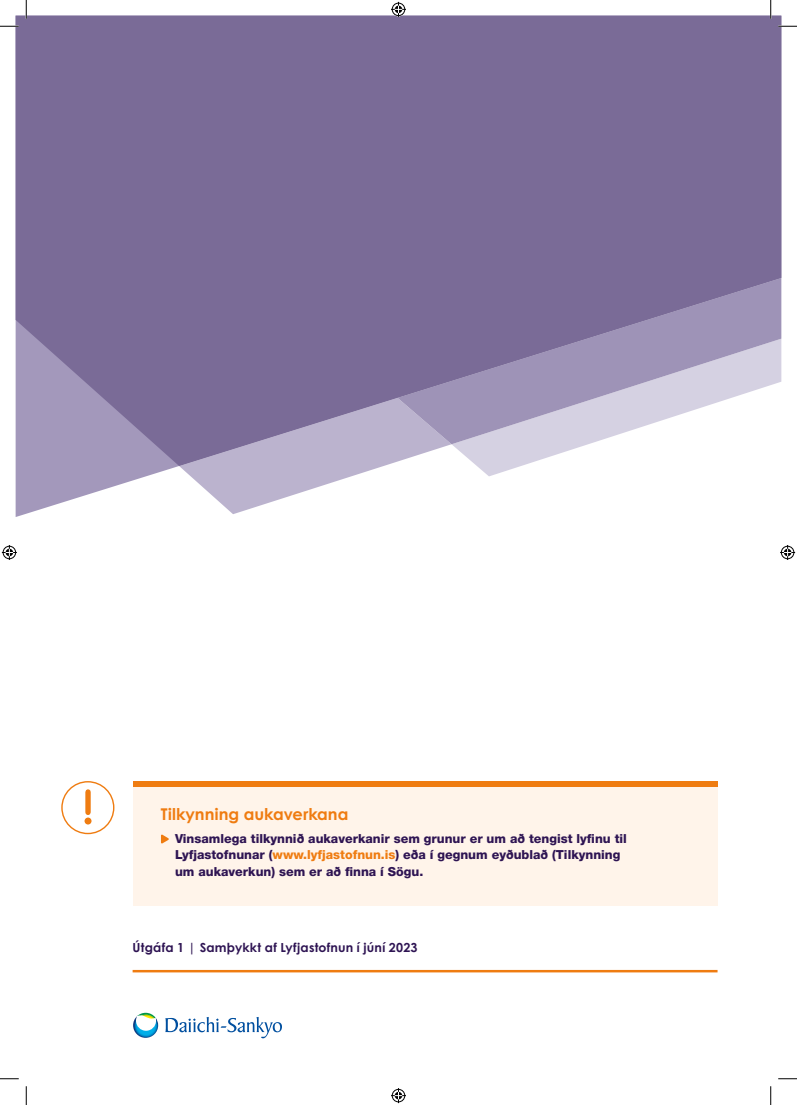
<style>
.page{position:relative;width:797px;height:1105px;background:#fff}
.page>*{position:absolute;margin:0;border:0;box-sizing:border-box;transform-origin:0 0}
.t1{font:700 16.25px "Century Gothic";color:#ef7c11}
.t2{font:800 12.5px/16.2px "Helvetica Neue LT Pro";color:#2e1453}
.t3{font:700 12.5px "Century Gothic";letter-spacing:.015em;color:#2e1453}
.s1{color:#ef7c11}
</style>
<div class="page">
<hr style="left:133px;top:970px;width:584px;height:2px;background:#ef7c11">
<svg style="left:16px;top:466px;width:504px;height:51px"></svg>
<svg style="left:179px;top:466px;width:272px;height:48px"></svg>
<svg style="left:16px;top:16px;width:765px;height:450px;background:#877aa2"></svg>
<div style="left:133px;top:783px;width:584px;height:122px;background:#fff4ea"></div>
<div style="left:133px;top:781px;width:584px;height:5px;background:#ef7c11"></div>
<svg style="left:161px;top:834px;width:8px;height:10px"></svg>
<div style="left:85px;top:792px;width:6px;height:20px;background:#ef7c11"></div>
<div style="left:85px;top:817px;width:6px;height:7px;background:#ef7c11;border-radius:50%"></div>
<div style="left:61px;top:781px;width:53px;height:53px;border:1px solid #ef7c11;border-radius:50%"></div>
<svg style="left:165px;top:1017px;width:117px;height:21px"></svg>
<svg style="left:133px;top:1013px;width:25px;height:25px"></svg>
<svg style="left:0;top:25px;width:19px;height:2px"></svg>
<svg style="left:778px;top:25px;width:19px;height:2px"></svg>
<svg style="left:0;top:1078px;width:19px;height:1px"></svg>
<svg style="left:778px;top:1078px;width:19px;height:1px"></svg>
<svg style="left:25px;top:0;width:2px;height:19px"></svg>
<svg style="left:25px;top:1086px;width:2px;height:19px"></svg>
<svg style="left:770px;top:0;width:1px;height:19px"></svg>
<svg style="left:770px;top:1086px;width:1px;height:19px"></svg>
<svg style="left:391px;top:2px;width:15px;height:15px"></svg>
<svg style="left:391px;top:1088px;width:15px;height:15px"></svg>
<svg style="left:2px;top:545px;width:15px;height:15px"></svg>
<svg style="left:780px;top:545px;width:15px;height:15px"></svg>
<h1 class="t1" style="left:161px;top:803px;width:189px">Tilkynning aukaverkana</h1>
<p class="t2" style="left:175px;top:830px;width:453px">Vinsamlega tilkynnið aukaverkanir sem grunur er um að tengist lyfinu til<br>Lyfjastofnunar (<span class="s1">www.lyfjastofnun.is</span>) eða í gegnum eyðublað (Tilkynning um aukaverkun) sem er að finna í Sögu.</p>
<p class="t3" style="left:133px;top:939px;width:286px">Útgáfa 1 | Samþykkt af Lyfjastofnun í júní 2023</p>
</div>
